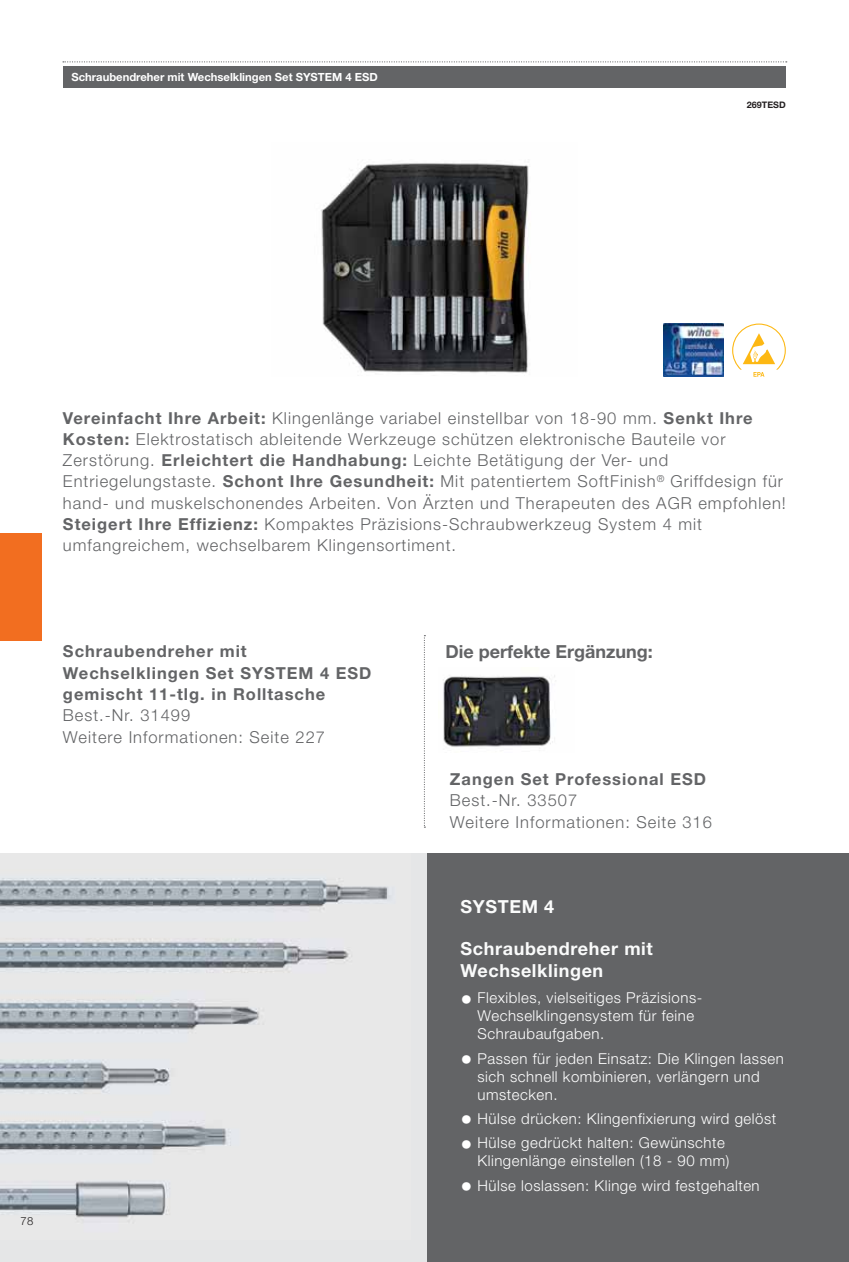
<style>
.page{position:relative;width:849px;height:1262px;background:#fff}
.page>*{position:absolute;margin:0;border:0;box-sizing:border-box;transform-origin:0 0}
.t1{font:700 18px/21.3px "Helvetica Neue LT Pro";letter-spacing:.035em;color:#fafbfb}
.t2{font:700 18px "Helvetica Neue LT Pro";color:#636466}
.t3{font:300 16.5px/21.3px "Helvetica Neue LT Pro";letter-spacing:.06em;color:#636466}
.t4{font:700 16.5px/21.3px "Helvetica Neue LT Pro";letter-spacing:.06em;color:#636466}
.t5{font:300 15px/18px "Helvetica Neue LT Pro";letter-spacing:.035em;color:#fff}
.t6{font:700 11.25px "Helvetica Neue LT Pro";color:#fff}
.t7{font:300 11.25px "Helvetica Neue LT Pro";color:#221f1f}
.t8{font:700 9px "Helvetica Neue LT Pro";color:#231f20}
.s1{font-weight:700}
.s2{font-size:24px}
</style>
<div class="page">
<div style="left:427px;top:853px;width:422px;height:408px;background:#636466"></div>
<div style="left:0;top:853px;width:427px;height:408px;background:#e5e6e7"></div>
<img style="left:0;top:878px;width:389px;height:340px">
<svg style="left:63px;top:61px;width:724px;height:1px"></svg>
<img style="left:321px;top:163px;width:208px;height:210px">
<svg style="left:732px;top:323px;width:54px;height:54px"></svg>
<img style="left:663px;top:323px;width:61px;height:54px">
<img style="left:443px;top:675px;width:112px;height:72px">
<svg style="left:424px;top:635px;width:1px;height:192px"></svg>
<div style="left:0;top:533px;width:41px;height:107px;background:#f26e20"></div>
<div style="left:63px;top:66px;width:723px;height:21px;background:#636466"></div>
<p class="t6" style="left:71px;top:73px;width:308px">Schraubendreher mit Wechselklingen Set SYSTEM 4 ESD</p>
<p class="t8" style="left:747px;top:101px;width:40px">269TESD</p>
<p class="t3" style="left:63px;top:408px;width:724px"><span class="s1">Vereinfacht Ihre Arbeit:</span> Klingenlänge variabel einstellbar von 18-90 mm. <span class="s1">Senkt Ihre Kosten:</span> Elektrostatisch ableitende Werkzeuge schützen elektronische Bauteile vor Zerstörung. <span class="s1">Erleichtert die Handhabung:</span> Leichte Betätigung der Ver- und Entriegelungstaste. <span class="s1">Schont Ihre Gesundheit:</span> Mit patentiertem SoftFinish<sup>®</sup> Griffdesign für hand- und muskelschonendes Arbeiten. Von Ärzten und Therapeuten des AGR empfohlen!<br><span class="s1">Steigert Ihre Effizienz:</span> Kompaktes Präzisions-Schraubwerkzeug System 4 mit umfangreichem, wechselbarem Klingensortiment.</p>
<p class="t4" style="left:63px;top:642px;width:310px">Schraubendreher mit<br>Wechselklingen Set SYSTEM 4 ESD gemischt 11-tlg. in Rolltasche</p>
<p class="t3" style="left:63px;top:706px;width:264px">Best.-Nr. 31499<br>Weitere Informationen: Seite 227</p>
<p class="t7" style="left:20px;top:1216px;width:14px">78</p>
<p class="t2" style="left:446px;top:644px;width:209px">Die perfekte Ergänzung:</p>
<p class="t4" style="left:450px;top:770px;width:258px">Zangen Set Professional ESD</p>
<p class="t3" style="left:450px;top:791px;width:264px">Best.-Nr. 33507<br>Weitere Informationen: Seite 316</p>
<p class="t1" style="left:461px;top:897px;width:95px">SYSTEM 4</p>
<p class="t1" style="left:461px;top:939px;width:194px">Schraubendreher mit<br>Wechselklingen</p>
<p class="t5" style="left:478px;top:990px;width:226px;text-indent:-17px"><span class="s2">•</span> Flexibles, vielseitiges Präzisions-<br>Wechselklingensystem für feine<br>Schraubaufgaben.</p>
<p class="t5" style="left:478px;top:1050px;width:308px;text-indent:-17px"><span class="s2">•</span> Passen für jeden Einsatz: Die Klingen lassen sich schnell kombinieren, verlängern und umstecken.</p>
<p class="t5" style="left:461px;top:1110px;width:317px"><span class="s2">•</span> Hülse drücken: Klingenfixierung wird gelöst</p>
<p class="t5" style="left:478px;top:1135px;width:254px;text-indent:-17px"><span class="s2">•</span> Hülse gedrückt halten: Gewünschte<br>Klingenlänge einstellen (18 - 90 mm)</p>
<p class="t5" style="left:461px;top:1177px;width:301px"><span class="s2">•</span> Hülse loslassen: Klinge wird festgehalten</p>
</div>
